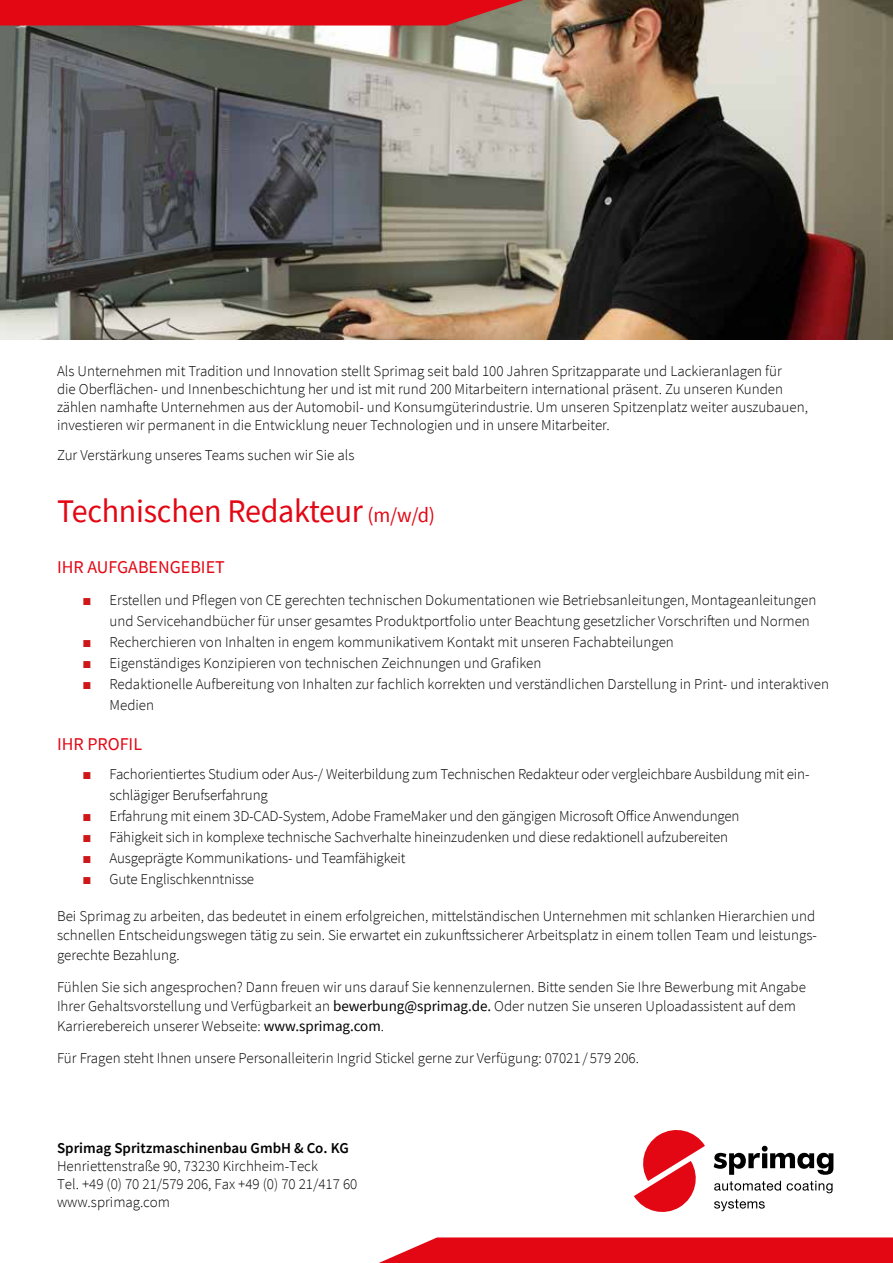
<style>
.page{position:relative;width:893px;height:1263px;background:#fff}
.page>*{position:absolute;margin:0;border:0;box-sizing:border-box;transform-origin:0 0}
.t1{font:33px "Source Sans Pro";letter-spacing:-.01em;color:#e30613}
.t2{font:18px "Source Sans Pro";color:#e30613}
.t3{font:300 15px/18px "Source Sans Pro";color:#000}
.t4{font:600 15px "Source Sans Pro";color:#000}
.s1{font-size:21px}
.s2{font-family:"Arial";font-weight:400;color:#cd1719}
.s3{font-weight:400}
</style>
<div class="page">
<img style="left:0;top:0;width:893px;height:339px">
<svg style="left:714px;top:1181px;width:67px;height:9px"></svg>
<svg style="left:787px;top:1181px;width:46px;height:12px"></svg>
<svg style="left:714px;top:1199px;width:51px;height:12px"></svg>
<svg style="left:714px;top:1146px;width:119px;height:29px"></svg>
<svg style="left:634px;top:1130px;width:71px;height:82px"></svg>
<svg style="left:379px;top:1237px;width:514px;height:26px;background:#e51824"></svg>
<svg style="left:0;top:0;width:524px;height:26px;background:#da121c"></svg>
<p class="t3" style="left:57px;top:362px;width:752px">Als Unternehmen mit Tradition und Innovation stellt Sprimag seit bald 100 Jahren Spritzapparate und Lackieranlagen für<br>die Oberflächen- und Innenbeschichtung her und ist mit rund 200 Mitarbeitern international präsent. Zu unseren Kunden zählen namhafte Unternehmen aus der Automobil- und Konsumgüterindustrie. Um unseren Spitzenplatz weiter auszubauen, investieren wir permanent in die Entwicklung neuer Technologien und in unsere Mitarbeiter.</p>
<p class="t3" style="left:57px;top:446px;width:299px">Zur Verstärkung unseres Teams suchen wir Sie als</p>
<h1 class="t1" style="left:57px;top:490px;width:379px">Technischen Redakteur <span class="s1">(m/w/d)</span></h1>
<p class="t2" style="left:57px;top:556px;width:169px">IHR AUFGABENGEBIET</p>
<p class="t3" style="left:110px;top:589px;width:708px;line-height:21px;text-indent:-27px"><span class="s2">■</span> Erstellen und Pflegen von CE gerechten technischen Dokumentationen wie Betriebsanleitungen, Montageanleitungen und Servicehandbücher für unser gesamtes Produktportfolio unter Beachtung gesetzlicher Vorschriften und Normen</p>
<p class="t3" style="left:83px;top:633px;width:593px"><span class="s2">■</span> Recherchieren von Inhalten in engem kommunikativem Kontakt mit unseren Fachabteilungen</p>
<p class="t3" style="left:83px;top:654px;width:460px"><span class="s2">■</span> Eigenständiges Konzipieren von technischen Zeichnungen und Grafiken</p>
<p class="t3" style="left:110px;top:673px;width:721px;line-height:21px;text-indent:-27px"><span class="s2">■</span> Redaktionelle Aufbereitung von Inhalten zur fachlich korrekten und verständlichen Darstellung in Print- und interaktiven<br>Medien</p>
<p class="t2" style="left:57px;top:732px;width:87px">IHR PROFIL</p>
<p class="t3" style="left:110px;top:764px;width:701px;line-height:21px;text-indent:-27px"><span class="s2">■</span> Fachorientiertes Studium oder Aus-/ Weiterbildung zum Technischen Redakteur oder vergleichbare Ausbildung mit ein&shy;schlägiger Berufserfahrung</p>
<p class="t3" style="left:83px;top:807px;width:658px"><span class="s2">■</span> Erfahrung mit einem 3D-CAD-System, Adobe FrameMaker und den gängigen Microsoft Office Anwendungen</p>
<p class="t3" style="left:83px;top:828px;width:647px"><span class="s2">■</span> Fähigkeit sich in komplexe technische Sachverhalte hineinzudenken und diese redaktionell aufzubereiten</p>
<p class="t3" style="left:83px;top:849px;width:324px"><span class="s2">■</span> Ausgeprägte Kommunikations- und Teamfähigkeit</p>
<p class="t3" style="left:83px;top:870px;width:173px"><span class="s2">■</span> Gute Englischkenntnisse</p>
<p class="t3" style="left:57px;top:906px;width:760px;line-height:19.5px;text-align:justify">Bei Sprimag zu arbeiten, das bedeutet in einem erfolgreichen, mittelständischen Unternehmen mit schlanken Hierarchien und schnellen Entscheidungswegen tätig zu sein. Sie erwartet ein zukunftssicherer Arbeitsplatz in einem tollen Team und leistungs&shy;gerechte Bezahlung.</p>
<p class="t3" style="left:57px;top:977px;width:750px;line-height:19.5px">Fühlen Sie sich angesprochen? Dann freuen wir uns darauf Sie kennenzulernen. Bitte senden Sie Ihre Bewerbung mit Angabe<br>Ihrer Gehaltsvorstellung und Verfügbarkeit an <span class="s3">bewerbung@sprimag.de.</span> Oder nutzen Sie unseren Uploadassistent auf dem<br>Karrierebereich unserer Webseite: <span class="s3">www.sprimag.com</span>.</p>
<p class="t3" style="left:57px;top:1049px;width:584px">Für Fragen steht Ihnen unsere Personalleiterin Ingrid Stickel gerne zur Verfügung: 07021 / 579 206.</p>
<p class="t4" style="left:57px;top:1138px;width:293px">Sprimag Spritzmaschinenbau GmbH &amp; Co. KG</p>
<p class="t3" style="left:57px;top:1157px;width:302px">Henriettenstraße 90, 73230 Kirchheim-Teck<br>Tel. +49 (0) 70 21/579 206, Fax +49 (0) 70 21/417 60 www.sprimag.com</p>
</div>
